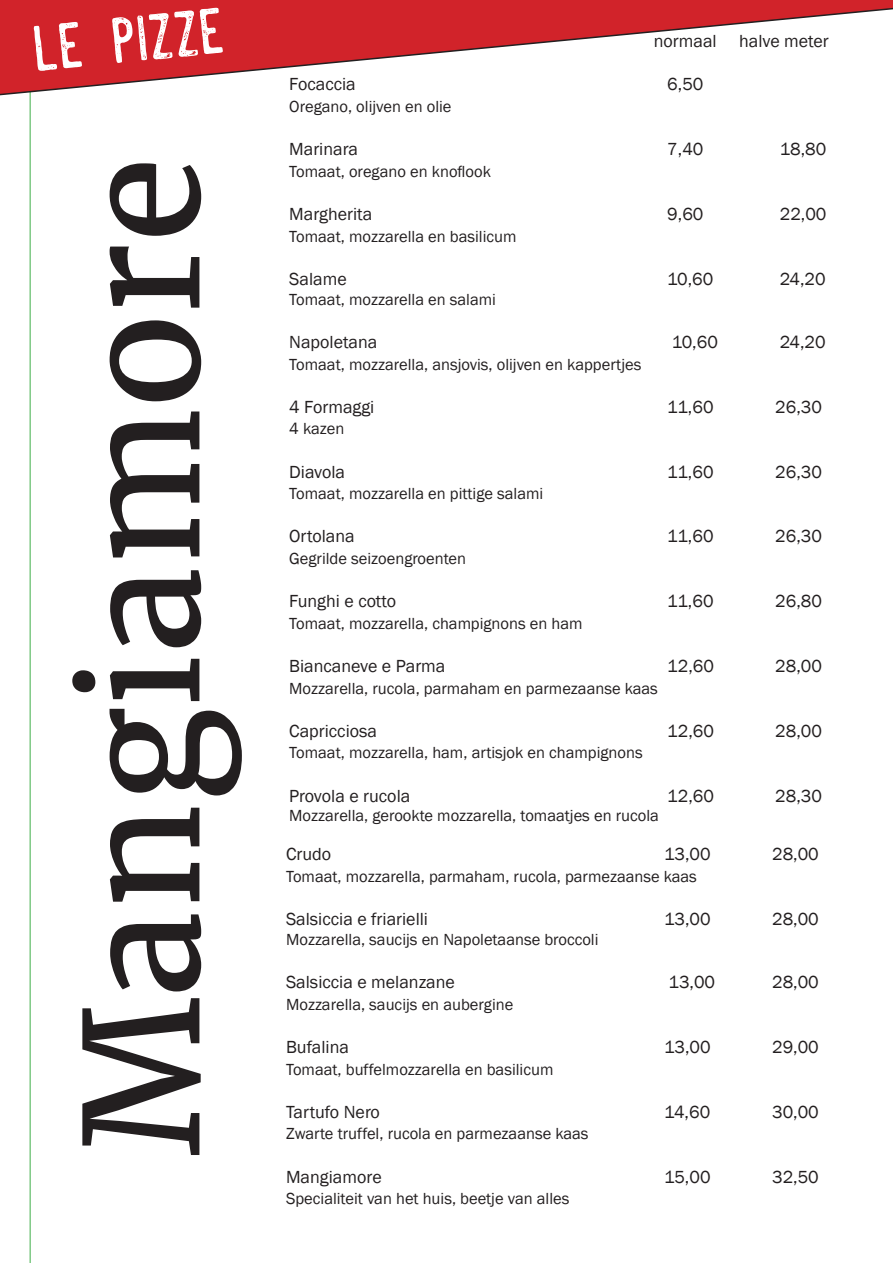
<style>
.page{position:relative;width:893px;height:1263px;background:#fff}
.page>*{position:absolute;margin:0;border:0;box-sizing:border-box;transform-origin:0 0}
.t1{font:157.5px "Merriweather";color:#231f20}
.t2{font:72px "Steelworks Vintage Demo";color:#fff}
.t3{font:18px "Franklin Gothic";color:#231f20}
.t4{font:16.5px "Franklin Gothic";color:#231f20}
</style>
<div class="page">
<svg style="left:0;top:0;width:893px;height:99px"></svg>
<h2 class="t2" style="left:29px;top:9px;width:193px;rotate:-6deg">le pizze</h2>
<h1 class="t1" style="left:44px;top:1155px;width:1000px;rotate:-90deg">Mangiamore</h1>
<p class="t3" style="left:654px;top:30px;width:64px">normaal</p>
<p class="t3" style="left:739px;top:30px;width:91px">halve meter</p>
<p class="t3" style="left:289px;top:73px;width:68px">Focaccia</p>
<p class="t3" style="left:667px;top:73px;width:38px">6,50</p>
<p class="t4" style="left:289px;top:96px;width:164px">Oregano, olijven en olie</p>
<p class="t3" style="left:289px;top:138px;width:70px">Marinara</p>
<p class="t3" style="left:667px;top:138px;width:38px">7,40</p>
<p class="t3" style="left:780px;top:138px;width:48px">18,80</p>
<p class="t4" style="left:289px;top:161px;width:203px">Tomaat, oregano en knoflook</p>
<p class="t3" style="left:289px;top:203px;width:85px">Margherita</p>
<p class="t3" style="left:667px;top:203px;width:38px">9,60</p>
<p class="t3" style="left:780px;top:203px;width:48px">22,00</p>
<p class="t4" style="left:289px;top:226px;width:229px">Tomaat, mozzarella en basilicum</p>
<p class="t3" style="left:289px;top:268px;width:59px">Salame</p>
<p class="t3" style="left:667px;top:268px;width:48px">10,60</p>
<p class="t3" style="left:780px;top:268px;width:47px">24,20</p>
<p class="t4" style="left:289px;top:289px;width:208px">Tomaat, mozzarella en salami</p>
<p class="t3" style="left:289px;top:331px;width:90px">Napoletana</p>
<p class="t3" style="left:672px;top:331px;width:48px">10,60</p>
<p class="t3" style="left:780px;top:331px;width:47px">24,20</p>
<p class="t4" style="left:289px;top:354px;width:354px">Tomaat, mozzarella, ansjovis, olijven en kappertjes</p>
<p class="t3" style="left:289px;top:396px;width:87px">4 Formaggi</p>
<p class="t3" style="left:667px;top:396px;width:48px">11,60</p>
<p class="t3" style="left:775px;top:396px;width:48px">26,30</p>
<p class="t4" style="left:289px;top:419px;width:57px">4 kazen</p>
<p class="t3" style="left:289px;top:460px;width:57px">Diavola</p>
<p class="t3" style="left:667px;top:460px;width:48px">11,60</p>
<p class="t3" style="left:775px;top:460px;width:48px">26,30</p>
<p class="t4" style="left:289px;top:483px;width:256px">Tomaat, mozzarella en pittige salami</p>
<p class="t3" style="left:289px;top:525px;width:67px">Ortolana</p>
<p class="t3" style="left:667px;top:525px;width:48px">11,60</p>
<p class="t3" style="left:775px;top:525px;width:48px">26,30</p>
<p class="t4" style="left:289px;top:548px;width:178px">Gegrilde seizoengroenten</p>
<p class="t3" style="left:289px;top:590px;width:108px">Funghi e cotto</p>
<p class="t3" style="left:667px;top:590px;width:48px">11,60</p>
<p class="t3" style="left:775px;top:590px;width:48px">26,80</p>
<p class="t4" style="left:289px;top:613px;width:295px">Tomaat, mozzarella, champignons en ham</p>
<p class="t3" style="left:289px;top:655px;width:158px">Biancaneve e Parma</p>
<p class="t3" style="left:667px;top:655px;width:48px">12,60</p>
<p class="t3" style="left:775px;top:655px;width:48px">28,00</p>
<p class="t4" style="left:289px;top:678px;width:370px">Mozzarella, rucola, parmaham en parmezaanse kaas</p>
<p class="t3" style="left:289px;top:720px;width:89px">Capricciosa</p>
<p class="t3" style="left:667px;top:720px;width:48px">12,60</p>
<p class="t3" style="left:775px;top:720px;width:48px">28,00</p>
<p class="t4" style="left:289px;top:743px;width:355px">Tomaat, mozzarella, ham, artisjok en champignons</p>
<p class="t3" style="left:289px;top:784px;width:123px">Provola e rucola</p>
<p class="t3" style="left:667px;top:784px;width:48px">12,60</p>
<p class="t3" style="left:775px;top:784px;width:48px">28,30</p>
<p class="t4" style="left:289px;top:806px;width:371px">Mozzarella, gerookte mozzarella, tomaatjes en rucola</p>
<p class="t3" style="left:286px;top:843px;width:47px">Crudo</p>
<p class="t3" style="left:664px;top:843px;width:48px">13,00</p>
<p class="t3" style="left:772px;top:843px;width:48px">28,00</p>
<p class="t4" style="left:286px;top:866px;width:412px">Tomaat, mozzarella, parmaham, rucola, parmezaanse kaas</p>
<p class="t3" style="left:286px;top:908px;width:144px">Salsiccia e friarielli</p>
<p class="t3" style="left:664px;top:908px;width:48px">13,00</p>
<p class="t3" style="left:772px;top:908px;width:48px">28,00</p>
<p class="t4" style="left:286px;top:929px;width:314px">Mozzarella, saucijs en Napoletaanse broccoli</p>
<p class="t3" style="left:286px;top:971px;width:170px">Salsiccia e melanzane</p>
<p class="t3" style="left:669px;top:971px;width:48px">13,00</p>
<p class="t3" style="left:772px;top:971px;width:48px">28,00</p>
<p class="t4" style="left:286px;top:994px;width:229px">Mozzarella, saucijs en aubergine</p>
<p class="t3" style="left:286px;top:1036px;width:64px">Bufalina</p>
<p class="t3" style="left:664px;top:1036px;width:48px">13,00</p>
<p class="t3" style="left:772px;top:1036px;width:48px">29,00</p>
<p class="t4" style="left:286px;top:1059px;width:269px">Tomaat, buffelmozzarella en basilicum</p>
<p class="t3" style="left:286px;top:1100px;width:95px">Tartufo Nero</p>
<p class="t3" style="left:664px;top:1100px;width:48px">14,60</p>
<p class="t3" style="left:772px;top:1100px;width:48px">30,00</p>
<p class="t4" style="left:286px;top:1123px;width:304px">Zwarte truffel, rucola en parmezaanse kaas</p>
<p class="t3" style="left:286px;top:1165px;width:97px">Mangiamore</p>
<p class="t3" style="left:664px;top:1165px;width:48px">15,00</p>
<p class="t3" style="left:772px;top:1165px;width:48px">32,50</p>
<p class="t4" style="left:286px;top:1188px;width:285px">Specialiteit van het huis, beetje van alles</p>
</div>
